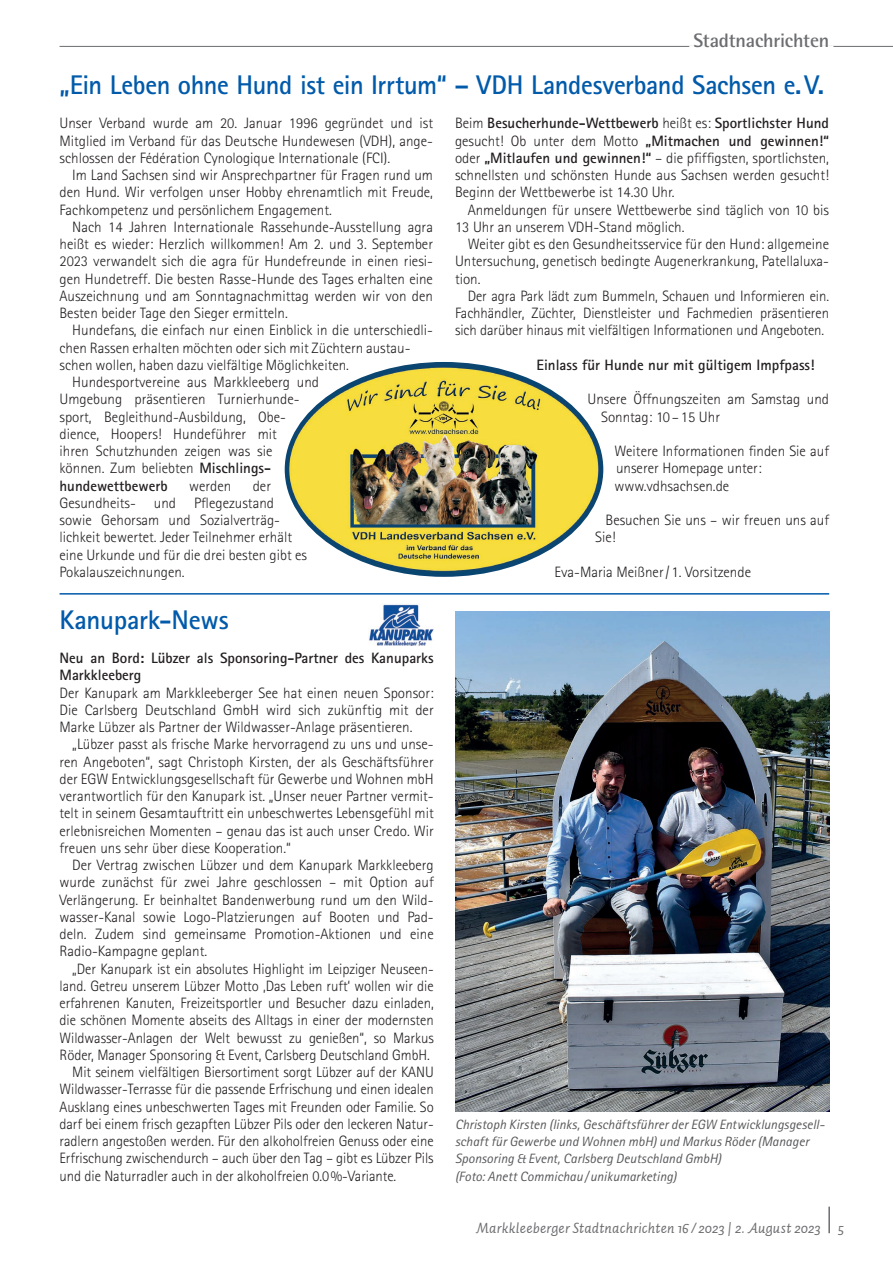
<style>
.page{position:relative;width:893px;height:1263px;background:#fff}
.page>*{position:absolute;margin:0;border:0;box-sizing:border-box;transform-origin:0 0}
.t1{font:700 27px "Rotis Sans Serif Std";letter-spacing:-.015em;color:#015aaa}
.t2{font:700 19.5px "Rotis Semi Sans Std";letter-spacing:-.01em;color:#6c6d70}
.t3{font:300 15px/17.2px "Rotis Sans Serif Std";color:#231f20;text-align:justify}
.t4{font:700 15px/17.2px "Rotis Sans Serif Std";color:#231f20}
.t5{font:italic 15px "Auto 2";letter-spacing:.01em;color:#6c6d70}
.t6{font:italic 13.5px/17.2px "Rotis Sans Serif Std";letter-spacing:.005em;color:#57585a}
.s1{font-weight:700}
</style>
<div class="page">
<hr style="left:828px;top:1206px;width:2px;height:27px;background:#6c6d70">
<hr style="left:60px;top:46px;width:833px;height:1px;background:#6c6d70">
<hr style="left:689px;top:46px;width:144px;height:1px;background:#fff">
<hr style="left:60px;top:593px;width:769px;height:2px;background:#015aaa">
<img style="left:369px;top:604px;width:65px;height:42px">
<img style="left:285px;top:362px;width:318px;height:215px">
<img style="left:455px;top:611px;width:374px;height:501px">
<h2 class="t2" style="left:693px;top:28px;width:137px">Stadtnachrichten</h2>
<h1 class="t1" style="left:60px;top:68px;width:766px">„Ein Leben ohne Hund ist ein Irrtum“ – VDH Landesverband Sachsen e.V.</h1>
<p class="t3" style="left:60px;top:115px;width:375px">Unser Verband wurde am 20. Januar 1996 gegründet und ist Mitglied im Verband für das Deutsche Hundewesen (VDH), ange&shy;schlossen der Fédération Cynologique Internationale (FCI).</p>
<p class="t3" style="left:60px;top:166px;width:375px;text-indent:13px">Im Land Sachsen sind wir Ansprechpartner für Fragen rund um den Hund. Wir verfolgen unser Hobby ehrenamtlich mit Freude, Fachkompetenz und persönlichem Engagement.</p>
<p class="t3" style="left:60px;top:218px;width:375px;text-indent:13px">Nach 14 Jahren Internationale Rassehunde-Ausstellung agra heißt es wieder: Herzlich willkommen! Am 2. und 3. September 2023 verwandelt sich die agra für Hundefreunde in einen riesi&shy;gen Hundetreff. Die besten Rasse-Hunde des Tages erhalten eine Auszeichnung und am Sonntagnachmittag werden wir von den Besten beider Tage den Sieger ermitteln.</p>
<p class="t3" style="left:72px;top:322px;width:362px">Hundefans, die einfach nur einen Einblick in die unterschiedli-</p>
<p class="t3" style="left:60px;top:339px;width:353px">chen Rassen erhalten möchten oder sich mit Züchtern austau-</p>
<p class="t3" style="left:60px;top:356px;width:291px">schen wollen, haben dazu vielfältige Möglichkeiten.</p>
<p class="t3" style="left:72px;top:373px;width:248px">Hundesportvereine aus Markkleeberg und</p>
<p class="t3" style="left:60px;top:391px;width:242px">Umgebung präsentieren Turnierhunde-</p>
<p class="t3" style="left:60px;top:408px;width:228px">sport, Begleithund-Ausbildung, Obe-</p>
<p class="t3" style="left:60px;top:425px;width:219px">dience, Hoopers! Hundeführer mit</p>
<p class="t3" style="left:60px;top:442px;width:214px">ihren Schutzhunden zeigen was sie</p>
<p class="t3" style="left:60px;top:460px;width:213px">können. Zum beliebten <span class="s1">Mischlings-</span></p>
<p class="t4" style="left:60px;top:477px;width:110px">hundewettbewerb</p>
<p class="t3" style="left:189px;top:477px;width:44px">werden</p>
<p class="t3" style="left:455px;top:115px;width:376px">Beim <span class="s1">Besucherhunde-Wettbewerb</span> heißt es: <span class="s1">Sportlichster Hund </span>gesucht! Ob unter dem Motto <span class="s1">„Mitmachen und gewinnen!“ </span>oder <span class="s1">„Mitlaufen und gewinnen!“</span> – die pfiffigsten, sportlichsten, schnellsten und schönsten Hunde aus Sachsen werden gesucht!<br>Beginn der Wettbewerbe ist 14.30 Uhr.</p>
<p class="t3" style="left:455px;top:201px;width:376px;text-indent:13px">Anmeldungen für unsere Wettbewerbe sind täglich von 10 bis<br>13 Uhr an unserem VDH-Stand möglich.</p>
<p class="t3" style="left:455px;top:235px;width:376px;text-indent:13px">Weiter gibt es den Gesundheitsservice für den Hund: allgemeine Untersuchung, genetisch bedingte Augenerkrankung, Patellaluxa&shy;tion.</p>
<p class="t3" style="left:455px;top:287px;width:376px;text-indent:13px">Der agra Park lädt zum Bummeln, Schauen und Informieren ein.<br>Fachhändler, Züchter, Dienstleister und Fachmedien präsentieren sich darüber hinaus mit vielfältigen Informationen und Angeboten.</p>
<p class="t4" style="left:537px;top:356px;width:280px">Einlass für Hunde nur mit gültigem Impfpass!</p>
<p class="t3" style="left:601px;top:391px;width:229px;text-indent:-14px">Unsere Öffnungszeiten am Samstag und<br>Sonntag: 10 – 15 Uhr</p>
<p class="t3" style="left:615px;top:442px;width:216px;text-align:left">Weitere Informationen finden Sie auf unserer Homepage unter: www.vdhsachsen.de</p>
<p class="t3" style="left:595px;top:511px;width:235px;text-indent:10px">Besuchen Sie uns – wir freuen uns auf<br>Sie!</p>
<p class="t3" style="left:555px;top:563px;width:198px">Eva-Maria Meißner/ 1. Vorsitzende</p>
<p class="t3" style="left:60px;top:477px;width:249px;text-align:left;text-indent:193px">der<br>Gesundheits- und Pflegezustand sowie Gehorsam und Sozialverträg&shy;lichkeit bewertet. Jeder Teilnehmer erhält eine Urkunde und für die drei besten gibt es<br>Pokalauszeichnungen.</p>
<h1 class="t1" style="left:60px;top:602px;width:171px">Kanupark-News</h1>
<p class="t4" style="left:60px;top:649px;width:376px">Neu an Bord: Lübzer als Sponsoring-Partner des Kanuparks<br>Markkleeberg</p>
<p class="t3" style="left:60px;top:684px;width:376px">Der Kanupark am Markkleeberger See hat einen neuen Sponsor:<br>Die Carlsberg Deutschland GmbH wird sich zukünftig mit der Marke Lübzer als Partner der Wildwasser-Anlage präsentieren.</p>
<p class="t3" style="left:60px;top:736px;width:376px;text-indent:13px">„Lübzer passt als frische Marke hervorragend zu uns und unse&shy;ren Angeboten“, sagt Christoph Kirsten, der als Geschäftsführer der EGW Entwicklungsgesellschaft für Gewerbe und Wohnen mbH verantwortlich für den Kanupark ist. „Unser neuer Partner vermit&shy;telt in seinem Gesamtauftritt ein unbeschwertes Lebensgefühl mit erlebnisreichen Momenten – genau das ist auch unser Credo. Wir freuen uns sehr über diese Kooperation.“</p>
<p class="t3" style="left:60px;top:856px;width:376px;text-indent:13px">Der Vertrag zwischen Lübzer und dem Kanupark Markkleeberg wurde zunächst für zwei Jahre geschlossen – mit Option auf Verlängerung. Er beinhaltet Bandenwerbung rund um den Wild&shy;wasser-Kanal sowie Logo-Platzierungen auf Booten und Pad&shy;deln. Zudem sind gemeinsame Promotion-Aktionen und eine Radio-Kampagne geplant.</p>
<p class="t3" style="left:72px;top:960px;width:363px">„Der Kanupark ist ein absolutes Highlight im Leipziger Neuseen-</p>
<p class="t3" style="left:60px;top:977px;width:376px">land. Getreu unserem Lübzer Motto ‚Das Leben ruft‘ wollen wir die</p>
<p class="t3" style="left:60px;top:994px;width:376px">erfahrenen Kanuten, Freizeitsportler und Besucher dazu einladen,</p>
<p class="t3" style="left:60px;top:1012px;width:376px">die schönen Momente abseits des Alltags in einer der modernsten</p>
<p class="t3" style="left:60px;top:1029px;width:376px">Wildwasser-Anlagen der Welt bewusst zu genießen“, so Markus</p>
<p class="t3" style="left:60px;top:1046px;width:372px">Röder, Manager Sponsoring &amp; Event, Carlsberg Deutschland GmbH.</p>
<p class="t3" style="left:72px;top:1063px;width:363px">Mit seinem vielfältigen Biersortiment sorgt Lübzer auf der KANU</p>
<p class="t3" style="left:60px;top:1081px;width:376px">Wildwasser-Terrasse für die passende Erfrischung und einen idealen</p>
<p class="t3" style="left:60px;top:1098px;width:376px">Ausklang eines unbeschwerten Tages mit Freunden oder Familie. So</p>
<p class="t3" style="left:60px;top:1115px;width:376px">darf bei einem frisch gezapften Lübzer Pils oder den leckeren Natur-</p>
<p class="t3" style="left:60px;top:1132px;width:376px">radlern angestoßen werden. Für den alkoholfreien Genuss oder eine</p>
<p class="t3" style="left:60px;top:1150px;width:376px">Erfrischung zwischendurch – auch über den Tag – gibt es Lübzer Pils</p>
<p class="t3" style="left:60px;top:1167px;width:338px">und die Naturradler auch in der alkoholfreien 0.0%-Variante.</p>
<p class="t6" style="left:455px;top:1116px;width:371px">Christoph Kirsten (links, Geschäftsführer der EGW Entwicklungsgesell&shy;schaft für Gewerbe und Wohnen mbH) und Markus Röder (Manager Sponsoring &amp; Event, Carlsberg Deutschland GmbH)<br>(Foto: Anett Commichau/ unikumarketing)</p>
<p class="t5" style="left:476px;top:1218px;width:369px">Markkleeberger Stadtnachrichten 16 / 2023 | 2. August 2023 5</p>
</div>
